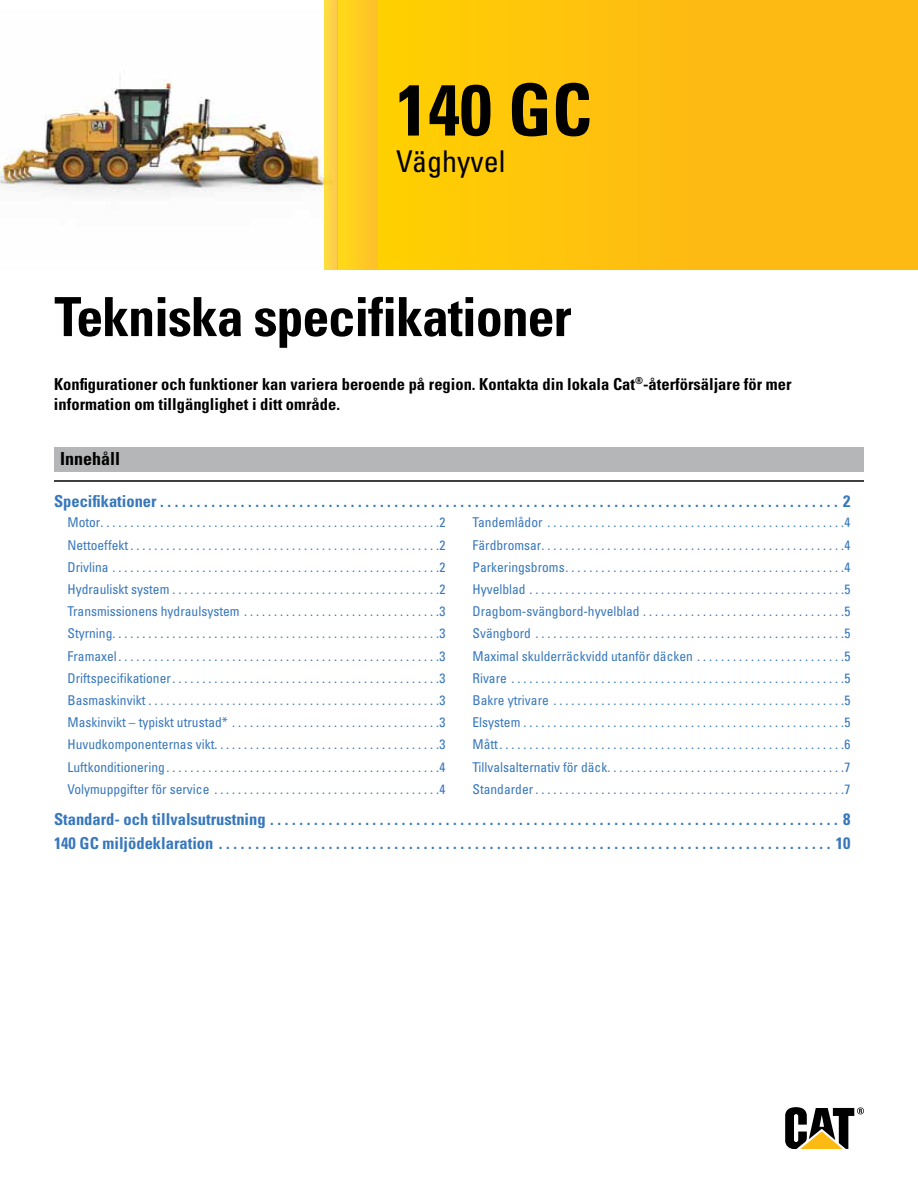
<style>
.page{position:relative;width:918px;height:1188px;background:#fff}
.page>*{position:absolute;margin:0;border:0;box-sizing:border-box;transform-origin:0 0}
.t1{font:700 condensed 72px "Univers LT Std";color:#000}
.t2{font:700 condensed 54px "Univers LT Std";letter-spacing:-.02em;color:#000}
.t3{font:condensed 30px "Univers LT Std";color:#000}
.t4{font:700 condensed 18px "Univers LT Std";color:#000}
.t5{font:700 condensed 16.5px "Univers LT Std";color:#3777bc}
.t6{font:700 condensed 16.5px/19.8px "Univers LT Std";color:#000}
.t7{font:condensed 13.5px/22.2px "Univers LT Std";color:#3777bc;text-align:justify}
</style>
<div class="page">
<img style="left:0;top:77px;width:324px;height:116px">
<div style="left:378px;top:0;width:540px;height:270px;background:linear-gradient(to right,#ffcd04,#fdb517)"></div>
<div style="left:338px;top:0;width:40px;height:270px;background:#ffcd21"></div>
<div style="left:324px;top:0;width:14px;height:270px;background:#fed246"></div>
<svg style="left:785px;top:1107px;width:79px;height:42px"></svg>
<div style="left:54px;top:447px;width:810px;height:25px;background:#b4b6b8"></div>
<hr style="left:54px;top:480px;width:810px;height:2px;background:#000">
<h1 class="t1" style="left:396px;top:66px;width:197px">140 GC</h1>
<h3 class="t3" style="left:396px;top:142px;width:111px">Väghyvel</h3>
<h2 class="t2" style="left:54px;top:284px;width:519px">Tekniska specifikationer</h2>
<p class="t6" style="left:54px;top:374px;width:739px">Konfigurationer och funktioner kan variera beroende på region. Kontakta din lokala Cat<sup>®</sup>-återförsäljare för mer information om tillgänglighet i ditt område.</p>
<h3 class="t4" style="left:60px;top:447px;width:62px">Innehåll</h3>
<p class="t5" style="left:54px;top:491px;width:798px">Specifikationer . . . . . . . . . . . . . . . . . . . . . . . . . . . . . . . . . . . . . . . . . . . . . . . . . . . . . . . . . . . . . . . . . . . . . . . . . . . . . . . . . . . . . . . . . . . . . 2</p>
<p class="t7" style="left:68px;top:511px;width:379px">Motor . . . . . . . . . . . . . . . . . . . . . . . . . . . . . . . . . . . . . . . . . . . . . . . . . . . . . . . . 2<br>Nettoeffekt . . . . . . . . . . . . . . . . . . . . . . . . . . . . . . . . . . . . . . . . . . . . . . . . . . . 2<br>Drivlina . . . . . . . . . . . . . . . . . . . . . . . . . . . . . . . . . . . . . . . . . . . . . . . . . . . . . . 2<br>Hydrauliskt system.............................................2<br>Transmissionens hydraulsystem . . . . . . . . . . . . . . . . . . . . . . . . . . . . . . . . 3<br>Styrning . . . . . . . . . . . . . . . . . . . . . . . . . . . . . . . . . . . . . . . . . . . . . . . . . . . . . . 3<br>Framaxel . . . . . . . . . . . . . . . . . . . . . . . . . . . . . . . . . . . . . . . . . . . . . . . . . . . . . 3<br>Driftspecifikationer . . . . . . . . . . . . . . . . . . . . . . . . . . . . . . . . . . . . . . . . . . . . 3<br>Basmaskinvikt.................................................3<br>Maskinvikt – typiskt utrustad* . . . . . . . . . . . . . . . . . . . . . . . . . . . . . . . . . . 3<br>Huvudkomponenternas vikt . . . . . . . . . . . . . . . . . . . . . . . . . . . . . . . . . . . . . 3<br>Luftkonditionering . . . . . . . . . . . . . . . . . . . . . . . . . . . . . . . . . . . . . . . . . . . . . 4<br>Volymuppgifter för service . . . . . . . . . . . . . . . . . . . . . . . . . . . . . . . . . . . . . 4</p>
<p class="t7" style="left:472px;top:511px;width:379px">Tandemlådor . . . . . . . . . . . . . . . . . . . . . . . . . . . . . . . . . . . . . . . . . . . . . . . . . 4<br>Färdbromsar . . . . . . . . . . . . . . . . . . . . . . . . . . . . . . . . . . . . . . . . . . . . . . . . . . 4<br>Parkeringsbroms . . . . . . . . . . . . . . . . . . . . . . . . . . . . . . . . . . . . . . . . . . . . . . 4<br>Hyvelblad . . . . . . . . . . . . . . . . . . . . . . . . . . . . . . . . . . . . . . . . . . . . . . . . . . . . 5<br>Dragbom-svängbord-hyvelblad . . . . . . . . . . . . . . . . . . . . . . . . . . . . . . . . . 5<br>Svängbord . . . . . . . . . . . . . . . . . . . . . . . . . . . . . . . . . . . . . . . . . . . . . . . . . . . 5<br>Maximal skulderräckvidd utanför däcken . . . . . . . . . . . . . . . . . . . . . . . . 5<br>Rivare . . . . . . . . . . . . . . . . . . . . . . . . . . . . . . . . . . . . . . . . . . . . . . . . . . . . . . . 5<br>Bakre ytrivare . . . . . . . . . . . . . . . . . . . . . . . . . . . . . . . . . . . . . . . . . . . . . . . . 5<br>Elsystem......................................................5<br>Mått . . . . . . . . . . . . . . . . . . . . . . . . . . . . . . . . . . . . . . . . . . . . . . . . . . . . . . . . . 6<br>Tillvalsalternativ för däck . . . . . . . . . . . . . . . . . . . . . . . . . . . . . . . . . . . . . . . 7<br>Standarder . . . . . . . . . . . . . . . . . . . . . . . . . . . . . . . . . . . . . . . . . . . . . . . . . . . 7</p>
<p class="t5" style="left:54px;top:809px;width:217px">Standard- och tillvalsutrustning ...............................................................................</p>
<p class="t5" style="left:843px;top:809px;width:9px">8</p>
<p class="t5" style="left:54px;top:833px;width:165px">140 GC miljödeklaration .....................................................................................</p>
<p class="t5" style="left:836px;top:833px;width:16px">10</p>
</div>
